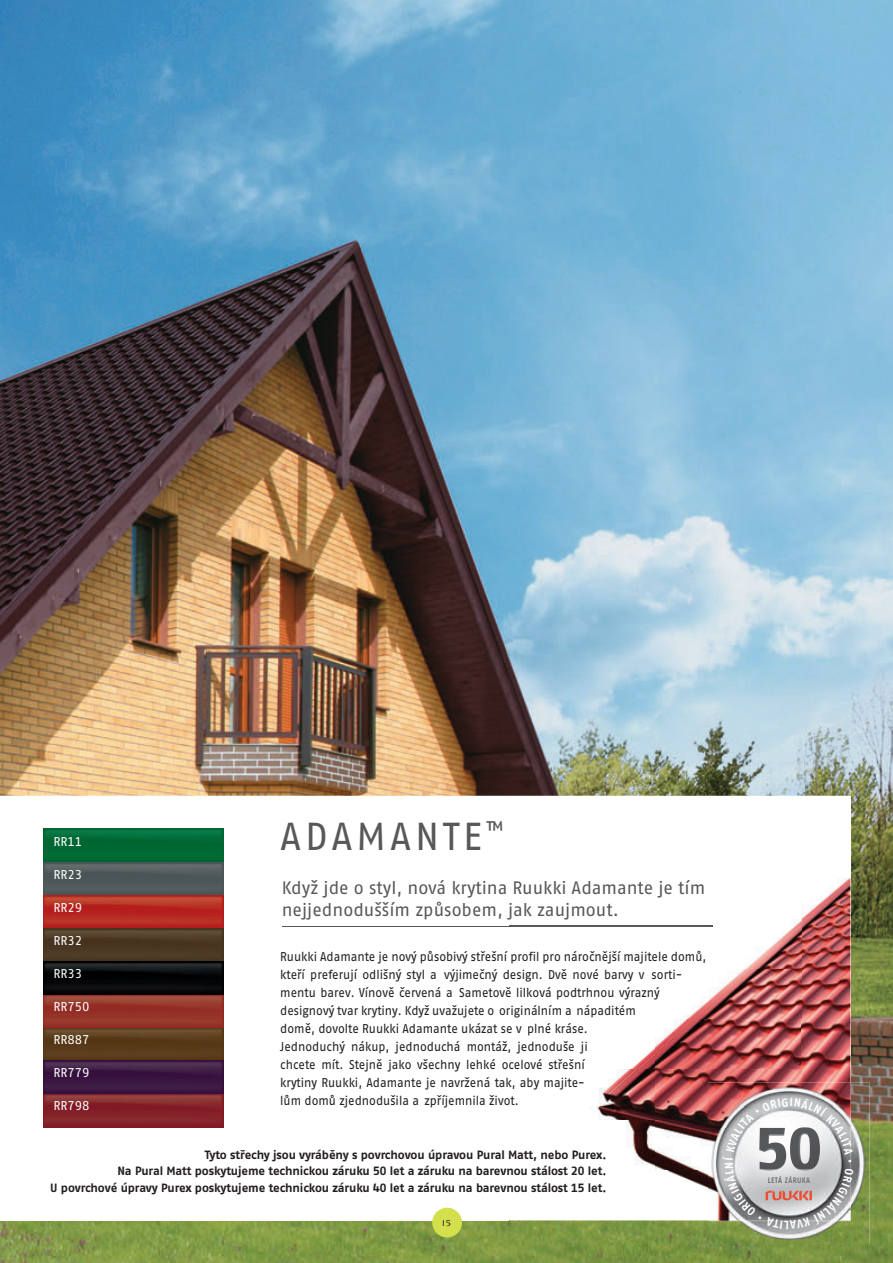
<style>
.page{position:relative;width:893px;height:1263px;background:#fff}
.page>*{position:absolute;margin:0;border:0;box-sizing:border-box;transform-origin:0 0}
.t1{font:39px "Fago No Tf";letter-spacing:.1em;color:#57585a}
.t2{font:18px/21.6px "Fago No Tf";color:#57585a}
.t3{font:12.75px/18px "Fago Ex Tf";color:#231f20;scale:.84 1}
.t4{font:12.75px "Fago No Tf";color:#fff}
.t5{font:700 12px/16.5px "Fago Ex Tf";letter-spacing:-.01em;color:#231f20;text-align:right;scale:.9 1}
.t6{font:12px "Eidetic Modern OT";color:#231f20}
.t7{font:7.8px "Fago No Tf";letter-spacing:.05em;color:#57585a;scale:.93 1}
.s1{color:#4b4c4d}
</style>
<div class="page">
<img style="left:0;top:0;width:893px;height:1263px">
<div style="left:0;top:796px;width:850px;height:424px;background:#fff"></div>
<hr style="left:282px;top:926px;width:430px;height:1px;background:#57585a">
<img style="left:510px;top:1220px;width:213px;height:1px">
<img style="left:510px;top:915px;width:292px;height:54px">
<img style="left:802px;top:878px;width:48px;height:204px">
<img style="left:597px;top:1048px;width:58px;height:118px">
<img style="left:655px;top:969px;width:147px;height:151px">
<img style="left:655px;top:1120px;width:53px;height:69px">
<img style="left:510px;top:915px;width:107px;height:4px">
<img style="left:510px;top:951px;width:196px;height:12px">
<img style="left:655px;top:969px;width:26px;height:12px">
<img style="left:655px;top:987px;width:5px;height:12px">
<img style="left:510px;top:926px;width:202px;height:1px">
<img style="left:43px;top:829px;width:180px;height:298px">
<img style="left:816px;top:1082px;width:53px;height:162px">
<img style="left:708px;top:1221px;width:108px;height:23px">
<img style="left:708px;top:1082px;width:142px;height:138px">
<div style="left:432px;top:1208px;width:30px;height:29px;background:#d4df4c;border-radius:50%"></div>
<svg style="left:723px;top:1097px;width:131px;height:132px;background:#b3afae"></svg>
<h1 class="t1" style="left:280px;top:822px;width:225px">ADAMANTE<sup>™</sup></h1>
<p class="t4" style="left:53px;top:836px;width:30px">RR11</p>
<p class="t4" style="left:53px;top:869px;width:30px">RR23</p>
<p class="t4" style="left:53px;top:902px;width:30px">RR29</p>
<p class="t4" style="left:53px;top:935px;width:30px">RR32</p>
<p class="t4" style="left:53px;top:968px;width:30px">RR33</p>
<p class="t4" style="left:53px;top:1001px;width:38px">RR750</p>
<p class="t4" style="left:53px;top:1034px;width:38px">RR887</p>
<p class="t4" style="left:53px;top:1067px;width:38px">RR779</p>
<p class="t4" style="left:53px;top:1100px;width:38px">RR798</p>
<p class="t5" style="left:50px;top:1147px;width:620px">Tyto střechy jsou vyráběny s povrchovou úpravou Pural Matt, nebo Purex.<br>Na Pural Matt poskytujeme technickou záruku 50 let a záruku na barevnou stálost 20 let.<br>U povrchové úpravy Purex poskytujeme technickou záruku 40 let a záruku na barevnou stálost 15 let.</p>
<h2 class="t2" style="left:282px;top:878px;width:425px">Když jde o styl, nová krytina Ruukki Adamante je tím nejjednodušším způsobem, jak zaujmout.</h2>
<p class="t3" style="left:280px;top:948px;width:509px">Ruukki Adamante je nový působivý střešní profil pro náročnější majitele domů, kteří preferují odlišný styl a výjimečný design. Dvě nové barvy v sorti&shy;mentu barev. Vínově červená a Sametově lilková podtrhnou výrazný designový tvar krytiny. Když uvažujete o originálním a nápaditém<br>domě, dovolte Ruukki Adamante ukázat se v plné kráse.<br>Jednoduchý nákup, jednoduchá montáž, jednoduše ji<br>chcete mít. Stejně jako všechny lehké ocelové střešní<br>krytiny Ruukki, Adamante je navržená tak, aby majite-<br>lům domů zjednodušila a zpříjemnila život.</p>
<p class="t6" style="left:442px;top:1218px;width:11px">15</p>
<p class="t7" style="left:768px;top:1178px;width:47px"><span class="s1">LETÁ</span> ZÁRUKA</p>
</div>
